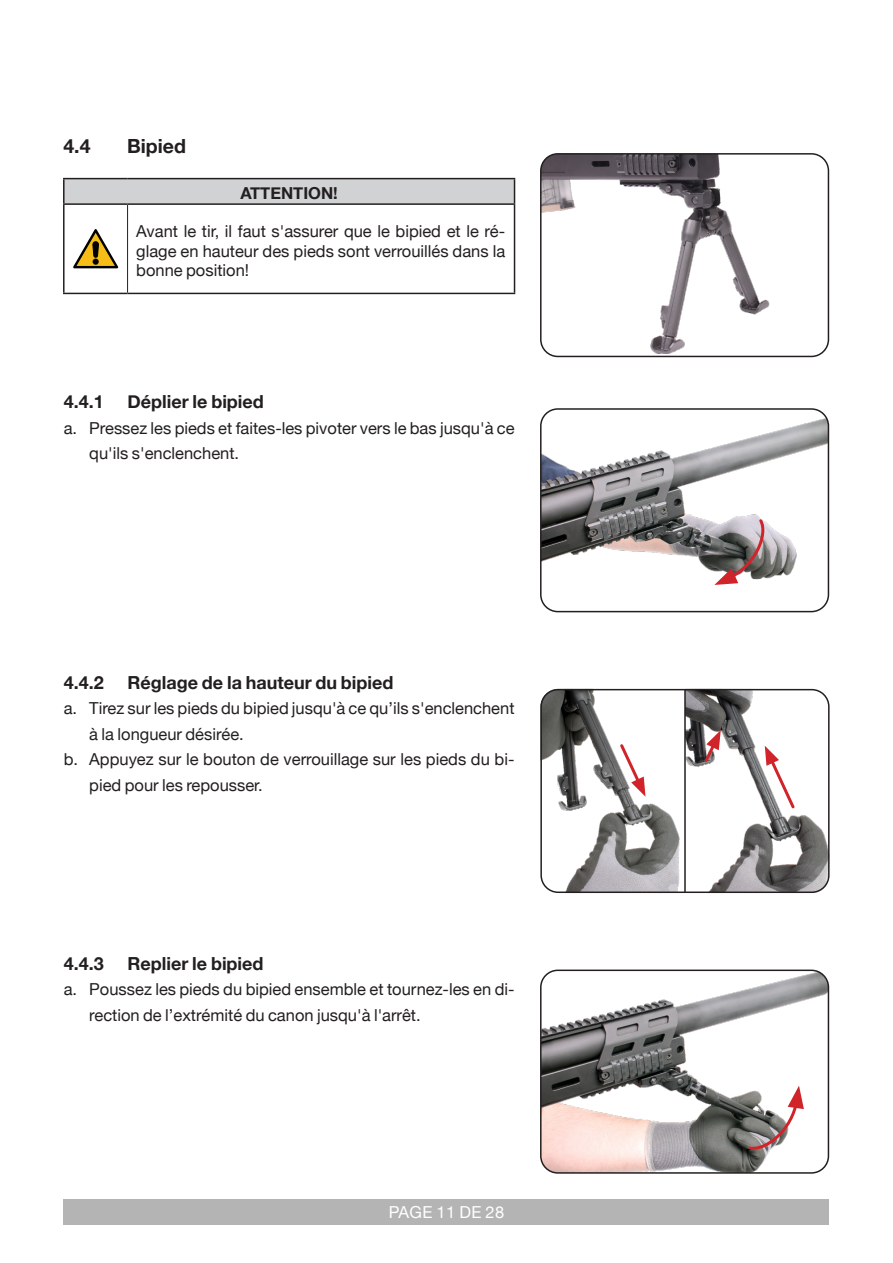
<style>
.page{position:relative;width:893px;height:1263px;background:#fff}
.page>*{position:absolute;margin:0;border:0;box-sizing:border-box;transform-origin:0 0}
.t1{font:700 19.5px "Helvetica Neue";color:#231f20}
.t2{font:700 18px "Helvetica Neue";color:#231f20}
.B_T_Tabelle_Fliesstext_Blocksatz{font:16.5px/25.5px "Helvetica Neue";color:#231f20}
.t3{font:16.5px "Helvetica Neue";letter-spacing:.02em;color:#fff}
.B_T_Tabelle_Kopfzeile_zentiert{font:700 16.5px "Helvetica Neue";color:#231f20}
</style>
<div class="page">
<div style="left:64px;top:1199px;width:765px;height:26px;background:#b4b4b4"></div>
<div style="left:64px;top:179px;width:450px;height:25px;background:#d1d2d4"></div>
<hr style="left:63px;top:205px;width:2px;height:88px;background:#231f20">
<hr style="left:514px;top:205px;width:1px;height:88px;background:#231f20">
<hr style="left:63px;top:293px;width:65px;height:1px;background:#231f20">
<hr style="left:128px;top:293px;width:387px;height:1px;background:#231f20">
<hr style="left:127px;top:205px;width:1px;height:88px;background:#231f20">
<svg style="left:514px;top:179px;width:1px;height:24px"></svg>
<hr style="left:63px;top:178px;width:65px;height:1px;background:#231f20">
<hr style="left:63px;top:179px;width:2px;height:24px;background:#231f20">
<hr style="left:128px;top:178px;width:387px;height:1px;background:#231f20">
<hr style="left:63px;top:203px;width:65px;height:2px;background:#231f20">
<hr style="left:128px;top:203px;width:387px;height:2px;background:#231f20">
<svg style="left:73px;top:229px;width:45px;height:39px"></svg>
<img style="left:541px;top:156px;width:287px;height:198px">
<div style="left:540px;top:153px;width:289px;height:204px;border:2px solid #231f20;border-radius:17px"></div>
<img style="left:543px;top:416px;width:285px;height:163px">
<div style="left:540px;top:408px;width:289px;height:204px;border:2px solid #231f20;border-radius:17px"></div>
<svg style="left:714px;top:517px;width:54px;height:68px"></svg>
<img style="left:543px;top:972px;width:285px;height:199px">
<div style="left:540px;top:969px;width:289px;height:205px;border:2px solid #231f20;border-radius:17px"></div>
<svg style="left:746px;top:1086px;width:58px;height:65px"></svg>
<img style="left:686px;top:689px;width:141px;height:204px">
<img style="left:543px;top:689px;width:137px;height:204px">
<hr style="left:684px;top:690px;width:2px;height:202px;background:#231f20">
<div style="left:540px;top:689px;width:290px;height:204px;border:2px solid #231f20;border-radius:17px"></div>
<svg style="left:765px;top:746px;width:32px;height:65px"></svg>
<svg style="left:618px;top:742px;width:27px;height:55px"></svg>
<svg style="left:702px;top:730px;width:19px;height:34px"></svg>
<p class="t1" style="left:63px;top:134px;width:29px">4.4</p>
<p class="t1" style="left:127px;top:134px;width:60px">Bipied</p>
<p class="B_T_Tabelle_Kopfzeile_zentiert" style="left:240px;top:183px;width:99px">ATTENTION!</p>
<p class="B_T_Tabelle_Fliesstext_Blocksatz" style="left:136px;top:221px;width:370px;line-height:19.8px;text-align:justify">Avant le tir, il faut s'assurer que le bipied et le ré&shy;glage en hauteur des pieds sont verrouillés dans la bonne position!</p>
<p class="t2" style="left:64px;top:391px;width:42px">4.4.1</p>
<p class="t2" style="left:128px;top:391px;width:138px">Déplier le bipied</p>
<p class="B_T_Tabelle_Fliesstext_Blocksatz" style="left:89px;top:415px;width:427px;text-indent:-26px">a. Pressez les pieds et faites-les pivoter vers le bas jusqu'à ce qu'ils s'enclenchent.</p>
<p class="t2" style="left:64px;top:671px;width:42px">4.4.2</p>
<p class="t2" style="left:128px;top:671px;width:268px">Réglage de la hauteur du bipied</p>
<p class="B_T_Tabelle_Fliesstext_Blocksatz" style="left:89px;top:695px;width:427px;text-indent:-26px">a. Tirez sur les pieds du bipied jusqu'à ce qu’ils s'enclenchent à la longueur désirée.</p>
<p class="B_T_Tabelle_Fliesstext_Blocksatz" style="left:89px;top:747px;width:427px;text-indent:-26px">b. Appuyez sur le bouton de verrouillage sur les pieds du bi&shy;pied pour les repousser.</p>
<p class="t2" style="left:64px;top:952px;width:42px">4.4.3</p>
<p class="t2" style="left:128px;top:952px;width:138px">Replier le bipied</p>
<p class="B_T_Tabelle_Fliesstext_Blocksatz" style="left:89px;top:976px;width:427px;text-indent:-26px">a. Poussez les pieds du bipied ensemble et tournez-les en di&shy;rection de l’extrémité du canon jusqu'à l'arrêt.</p>
<p class="t3" style="left:389px;top:1202px;width:117px">PAGE 11 DE 28</p>
</div>
